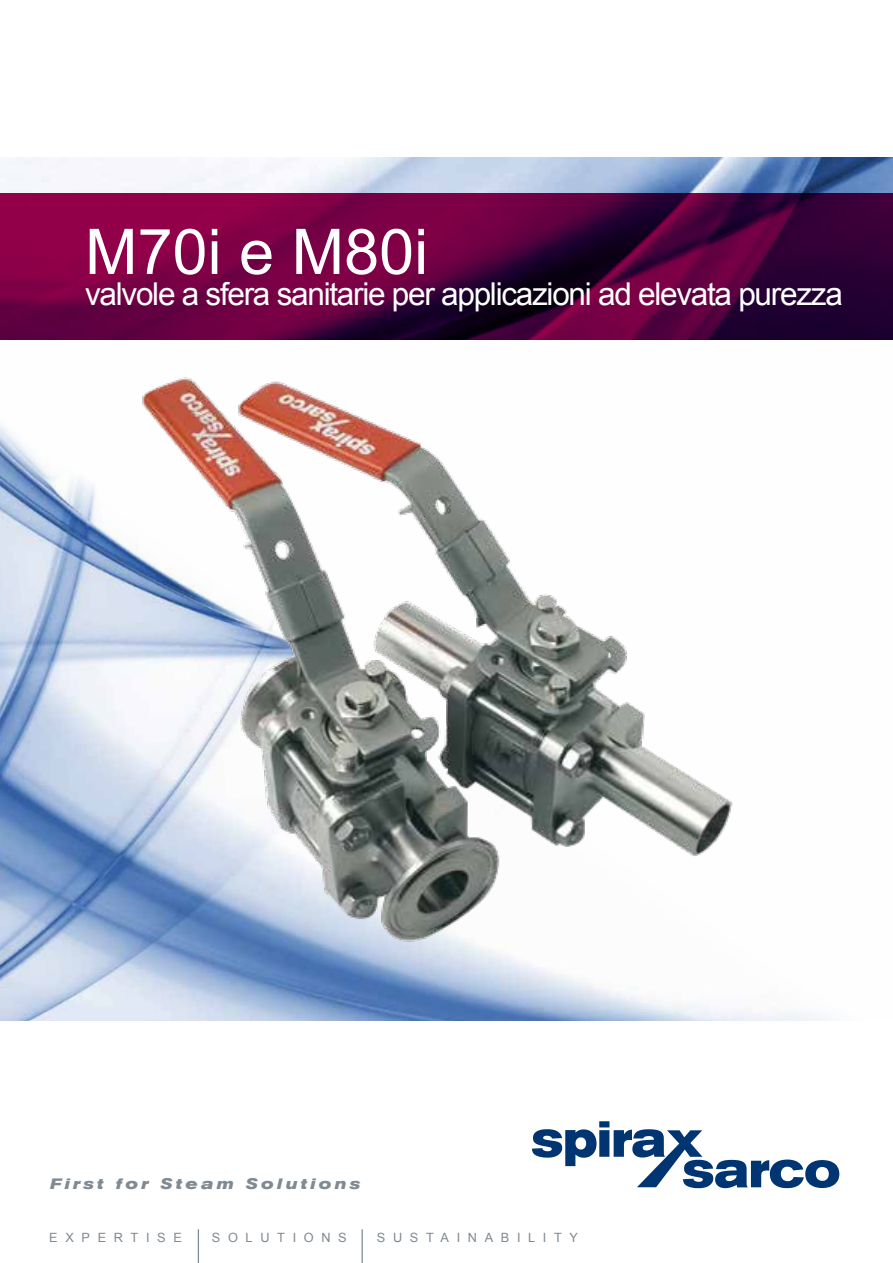
<style>
.page{position:relative;width:893px;height:1263px;background:#fff}
.page>*{position:absolute;margin:0;border:0;box-sizing:border-box;transform-origin:0 0}
.t1{font:63px "Arial";color:#fff}
.t2{font:31.5px "Arial";letter-spacing:-.04em;color:#fff}
.t3{font:italic 700 expanded 15px "Akzidenz Grotesk BE";letter-spacing:.21em;color:#7f8a93}
.t4{font:12.75px "Arial";letter-spacing:.6em;color:#7f8a93}
</style>
<div class="page">
<hr style="left:198px;top:1229px;width:1px;height:34px;background:#7f8a93">
<hr style="left:362px;top:1229px;width:1px;height:34px;background:#7f8a93">
<svg style="left:532px;top:1121px;width:307px;height:67px"></svg>
<img style="left:0;top:158px;width:893px;height:862px">
<svg style="left:0;top:193px;width:893px;height:147px;background:#5b003c"></svg>
<img style="left:115px;top:347px;width:637px;height:637px">
<h1 class="t1" style="left:85px;top:211px;width:345px">M70i e M80i</h1>
<p class="t2" style="left:85px;top:274px;width:759px">valvole a sfera sanitarie per applicazioni ad elevata purezza</p>
<p class="t3" style="left:50px;top:1175px;width:312px">First for Steam Solutions</p>
<p class="t4" style="left:49px;top:1229px;width:134px">EXPERTISE</p>
<p class="t4" style="left:212px;top:1229px;width:136px">SOLUTIONS</p>
<p class="t4" style="left:377px;top:1229px;width:203px">SUSTAINABILITY</p>
</div>
